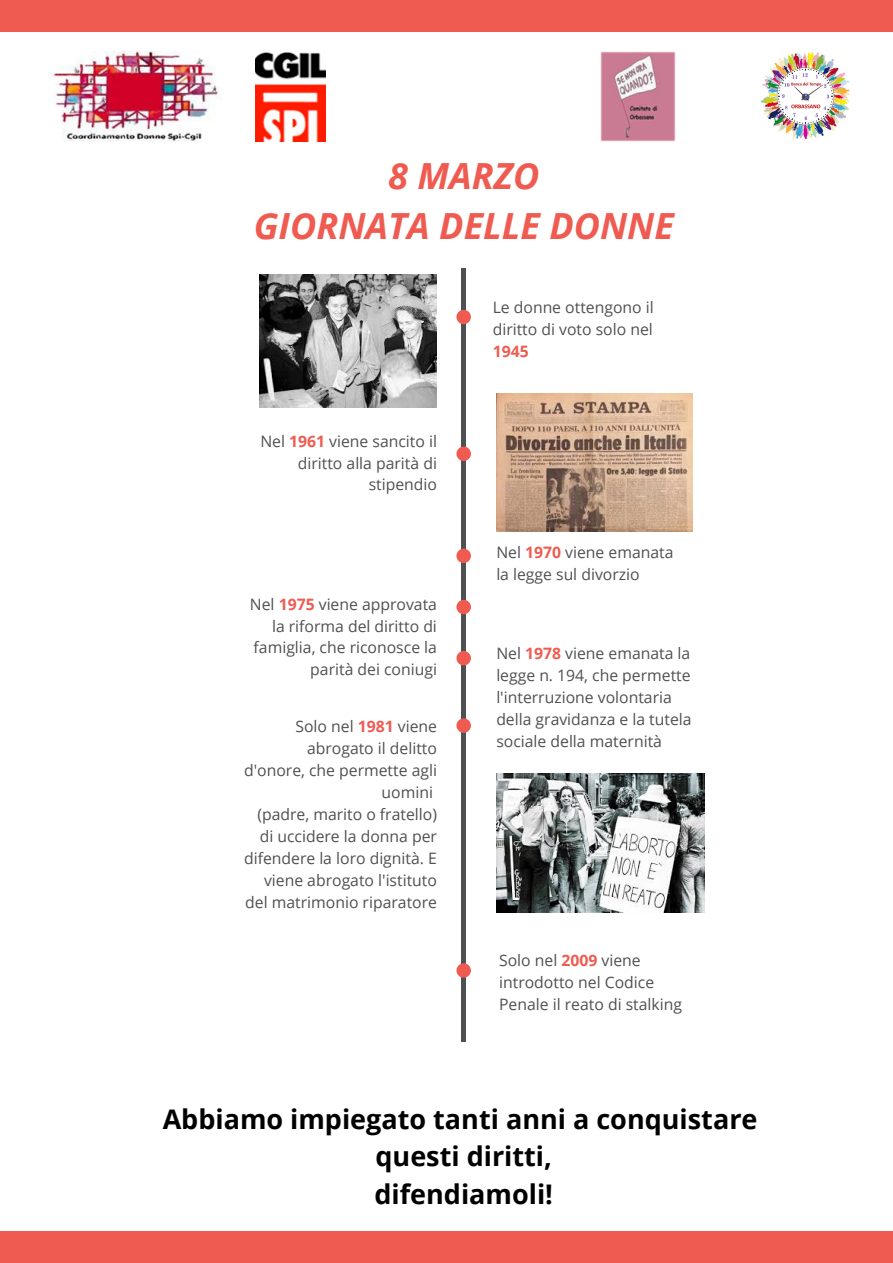
<style>
.page{position:relative;width:893px;height:1263px;background:#fff}
.page>*{position:absolute;margin:0;border:0;box-sizing:border-box;transform-origin:0 0}
.t1{font:italic 700 36px/49.8px "Open Sans";color:#ef5b50;text-align:center}
.t2{font:700 27px/37.7px "Open Sans";color:#000;text-align:center}
.t3{font:15.75px/22px "Open Sans";color:#4f5051}
.t4{font:700 15.75px "Open Sans";color:#ef5b50}
.s1{font-weight:700;color:#ef5b50}
</style>
<div class="page">
<div style="left:0;top:1231px;width:893px;height:32px;background:#ef5b50"></div>
<div style="left:0;top:0;width:893px;height:32px;background:#ef5b50"></div>
<img style="left:760px;top:52px;width:90px;height:88px">
<img style="left:600px;top:52px;width:75px;height:89px">
<img style="left:255px;top:52px;width:70px;height:89px">
<img style="left:49px;top:52px;width:173px;height:89px">
<div style="left:461px;top:269px;width:5px;height:773px;background:#4f5051"></div>
<div style="left:456px;top:310px;width:15px;height:14px;background:#ef5b50;border-radius:50%"></div>
<div style="left:456px;top:446px;width:15px;height:15px;background:#ef5b50;border-radius:50%"></div>
<div style="left:456px;top:549px;width:15px;height:14px;background:#ef5b50;border-radius:50%"></div>
<div style="left:456px;top:600px;width:15px;height:14px;background:#ef5b50;border-radius:50%"></div>
<div style="left:456px;top:651px;width:15px;height:14px;background:#ef5b50;border-radius:50%"></div>
<div style="left:456px;top:718px;width:15px;height:15px;background:#ef5b50;border-radius:50%"></div>
<div style="left:456px;top:963px;width:15px;height:15px;background:#ef5b50;border-radius:50%"></div>
<img style="left:259px;top:275px;width:178px;height:133px">
<img style="left:496px;top:394px;width:196px;height:137px">
<img style="left:496px;top:774px;width:208px;height:138px">
<h1 class="t1" style="left:254px;top:151px;width:422px">8 MARZO<br>GIORNATA DELLE DONNE</h1>
<p class="t3" style="left:260px;top:429px;width:178px;text-align:right">Nel <span class="s1">1961</span> viene sancito il diritto alla parità di stipendio</p>
<p class="t3" style="left:250px;top:592px;width:189px;text-align:right">Nel <span class="s1">1975</span> viene approvata la riforma del diritto di famiglia, che riconosce la parità dei coniugi</p>
<p class="t3" style="left:244px;top:715px;width:194px;text-align:right">Solo nel <span class="s1">1981</span> viene abrogato il delitto d'onore, che permette agli uomini<br>(padre, marito o fratello) di uccidere la donna per difendere la loro dignità. E viene abrogato l'istituto del matrimonio riparatore</p>
<p class="t3" style="left:493px;top:296px;width:162px">Le donne ottengono il diritto di voto solo nel</p>
<p class="t4" style="left:493px;top:340px;width:37px">1945</p>
<p class="t3" style="left:496px;top:541px;width:179px">Nel <span class="s1">1970</span> viene emanata la legge sul divorzio</p>
<p class="t3" style="left:496px;top:642px;width:197px">Nel <span class="s1">1978</span> viene emanata la legge n. 194, che permette l'interruzione volontaria della gravidanza e la tutela sociale della maternità</p>
<p class="t3" style="left:499px;top:949px;width:184px">Solo nel <span class="s1">2009</span> viene introdotto nel Codice<br>Penale il reato di stalking</p>
<h2 class="t2" style="left:163px;top:1099px;width:596px">Abbiamo impiegato tanti anni a conquistare questi diritti,<br>difendiamoli!</h2>
</div>
